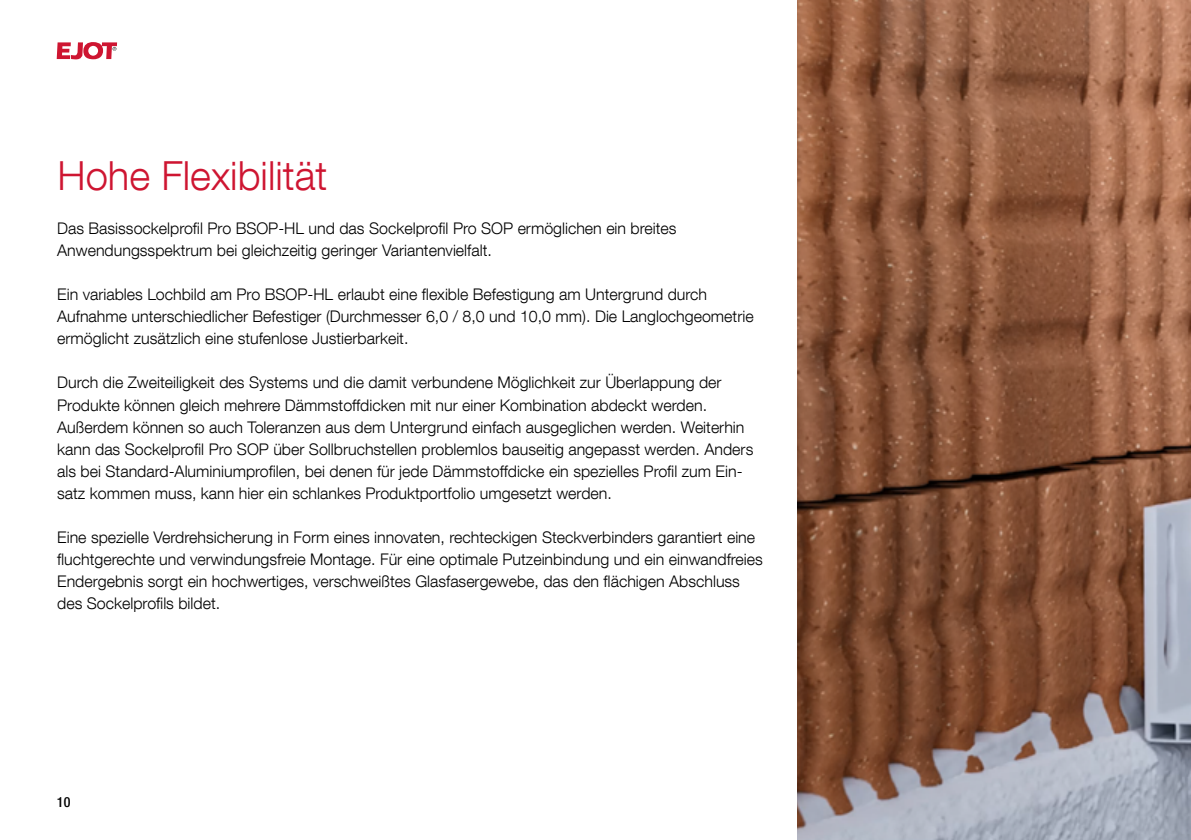
<style>
.page{position:relative;width:1191px;height:840px;background:#fff}
.page>*{position:absolute;margin:0;border:0;box-sizing:border-box;transform-origin:0 0}
.t1{font:300 40px "Helvetica Neue LT Com";color:#ce1531}
.t2{font:300 16px/22px "Helvetica Neue LT Com";color:#000}
.t3{font:500 condensed 14px "Helvetica Neue LT Com";color:#000}
</style>
<div class="page">
<svg style="left:57px;top:42px;width:60px;height:17px"></svg>
<img style="left:797px;top:0;width:394px;height:839px">
<h1 class="t1" style="left:58px;top:151px;width:271px">Hohe Flexibilität</h1>
<p class="t2" style="left:57px;top:217px;width:621px">Das Basissockelprofil Pro BSOP-HL und das Sockelprofil Pro SOP ermöglichen ein breites<br>Anwendungsspektrum bei gleichzeitig geringer Variantenvielfalt.</p>
<p class="t2" style="left:57px;top:283px;width:698px">Ein variables Lochbild am Pro BSOP-HL erlaubt eine flexible Befestigung am Untergrund durch<br>Aufnahme unterschiedlicher Befestiger (Durchmesser 6,0 / 8,0 und 10,0 mm). Die Langlochgeometrie ermöglicht zusätzlich eine stufenlose Justierbarkeit.</p>
<p class="t2" style="left:57px;top:371px;width:697px">Durch die Zweiteiligkeit des Systems und die damit verbundene Möglichkeit zur Überlappung der Produkte können gleich mehrere Dämmstoffdicken mit nur einer Kombination abdeckt werden.<br>Außerdem können so auch Toleranzen aus dem Untergrund einfach ausgeglichen werden. Weiterhin kann das Sockelprofil Pro SOP über Sollbruchstellen problemlos bauseitig angepasst werden. Anders als bei Standard-Aluminiumprofilen, bei denen für jede Dämmstoffdicke ein spezielles Profil zum Ein&shy;satz kommen muss, kann hier ein schlankes Produktportfolio umgesetzt werden.</p>
<p class="t2" style="left:57px;top:525px;width:707px">Eine spezielle Verdrehsicherung in Form eines innovaten, rechteckigen Steckverbinders garantiert eine fluchtgerechte und verwindungsfreie Montage. Für eine optimale Putzeinbindung und ein einwandfreies Endergebnis sorgt ein hochwertiges, verschweißtes Glasfasergewebe, das den flächigen Abschluss des Sockelprofils bildet.</p>
<p class="t3" style="left:57px;top:793px;width:15px">10</p>
</div>
